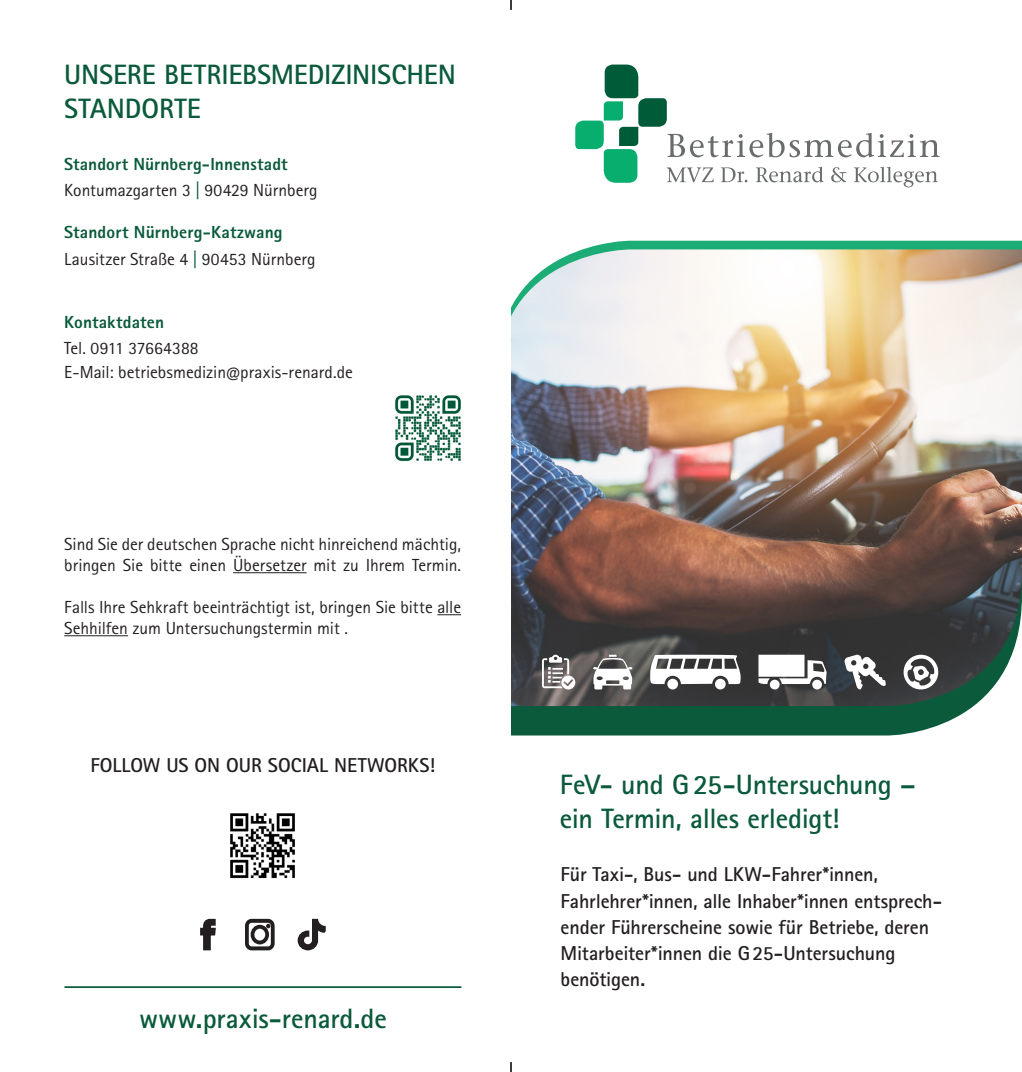
<style>
.page{position:relative;width:1022px;height:1072px;background:#fff}
.page>*{position:absolute;margin:0;border:0;box-sizing:border-box;transform-origin:0 0}
.t1{font:700 28px/33.6px "Rotis Sans Serif Pro";letter-spacing:-.005em;color:#0a5a3b}
.t2{font:700 20.12px/26.2px "Rotis Sans Serif Pro";letter-spacing:-.01em;color:#231f20}
.t3{font:17.5px/26.2px "Rotis Sans Serif Pro";color:#231f20}
.t4{font:800 17.5px "Rotis Sans Serif Pro";letter-spacing:.005em;color:#0a5a3b}
.s1{font-weight:800;color:#0a5a3b}
.s2{color:#0a5a3b}
</style>
<div class="page">
<svg style="left:510px;top:0;width:2px;height:10px"></svg>
<svg style="left:510px;top:1062px;width:2px;height:9px"></svg>
<hr style="left:64px;top:986px;width:397px;height:2px;background:#0a5a3b">
<div style="left:511px;top:706px;width:463px;height:29px;background:#0a5a3b"></div>
<div style="left:584px;top:241px;width:438px;height:8px;background:#1cac76"></div>
<img style="left:511px;top:249px;width:511px;height:457px">
<hr style="left:233px;top:572px;width:74px;height:1px;background:#231f20">
<svg style="left:437px;top:614px;width:24px;height:1px"></svg>
<hr style="left:64px;top:635px;width:64px;height:1px;background:#231f20">
<svg style="left:901px;top:652px;width:40px;height:40px"></svg>
<svg style="left:844px;top:654px;width:42px;height:35px"></svg>
<svg style="left:593px;top:654px;width:39px;height:35px"></svg>
<svg style="left:542px;top:654px;width:33px;height:35px"></svg>
<svg style="left:650px;top:654px;width:91px;height:35px"></svg>
<svg style="left:758px;top:654px;width:69px;height:35px"></svg>
<svg style="left:575px;top:65px;width:365px;height:122px"></svg>
<img style="left:395px;top:395px;width:66px;height:67px">
<img style="left:230px;top:813px;width:65px;height:66px">
<svg style="left:200px;top:918px;width:16px;height:33px"></svg>
<svg style="left:245px;top:918px;width:30px;height:33px"></svg>
<svg style="left:297px;top:918px;width:29px;height:33px"></svg>
<h1 class="t1" style="left:64px;top:58px;width:393px">UNSERE BETRIEBSMEDIZINISCHEN<br>STANDORTE</h1>
<p class="t3" style="left:64px;top:151px;width:255px"><span class="s1">Standort Nürnberg-Innenstadt<br></span>Kontumazgarten 3 <span class="s2">|</span> 90429 Nürnberg</p>
<p class="t3" style="left:64px;top:219px;width:253px"><span class="s1">Standort Nürnberg-Katzwang<br></span>Lausitzer Straße 4 <span class="s2">|</span> 90453 Nürnberg</p>
<p class="t4" style="left:64px;top:310px;width:101px">Kontaktdaten</p>
<p class="t3" style="left:64px;top:336px;width:290px;line-height:24.5px">Tel. 0911 37664388<br>E-Mail: betriebsmedizin@praxis-renard.de</p>
<p class="t3" style="left:64px;top:533px;width:398px;line-height:21px">Sind Sie der deutschen Sprache nicht hinreichend mächtig, bringen Sie bitte einen Übersetzer mit zu Ihrem Termin.</p>
<p class="t3" style="left:64px;top:596px;width:398px;line-height:21px">Falls Ihre Sehkraft beeinträchtigt ist, bringen Sie bitte alle<br>Sehhilfen zum Untersuchungstermin mit .</p>
<p class="t2" style="left:90px;top:751px;width:346px">FOLLOW US ON OUR SOCIAL NETWORKS!</p>
<h1 class="t1" style="left:139px;top:1001px;width:249px">www.praxis-renard.de</h1>
<h1 class="t1" style="left:560px;top:767px;width:357px">FeV- und G25-Untersuchung – ein Termin, alles erledigt!</h1>
<p class="t2" style="left:561px;top:861px;width:383px">Für Taxi-, Bus- und LKW-Fahrer*innen, Fahrlehrer*innen, alle Inhaber*innen entsprech&shy;ender Führerscheine sowie für Betriebe, deren Mitarbeiter*innen die G25-Untersuchung benötigen.</p>
</div>
